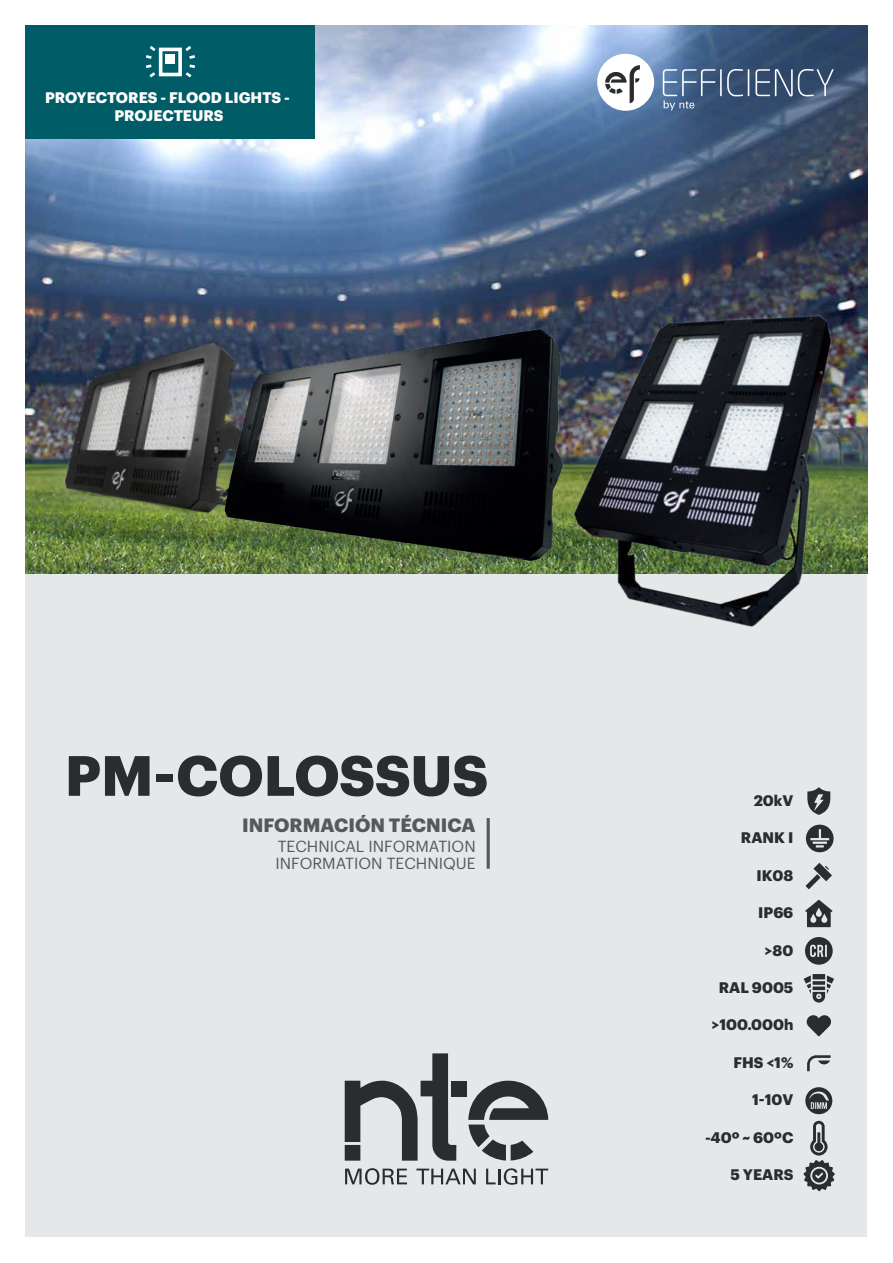
<style>
.page{position:relative;width:893px;height:1263px;background:#fff}
.page>*{position:absolute;margin:0;border:0;box-sizing:border-box;transform-origin:0 0}
.t1{font:700 55.5px "Graphik";letter-spacing:-.005em;color:#292d2f}
.t2{font:700 18.9px "Graphik";color:#57585a}
.t3{font:15.75px/16.4px "Graphik";color:#57585a}
.t4{font:700 15px "Graphik";color:#292d2f}
.t5{font:700 15px/18.3px "Graphik";color:#fff;text-align:center}
</style>
<div class="page">
<div style="left:25px;top:25px;width:842px;height:1212px;background:#e6e7e9"></div>
<hr style="left:487px;top:818px;width:3px;height:51px;background:#57585a">
<svg style="left:807px;top:787px;width:24px;height:28px"></svg>
<svg style="left:805px;top:899px;width:28px;height:28px"></svg>
<svg style="left:807px;top:1015px;width:24px;height:21px"></svg>
<svg style="left:804px;top:974px;width:30px;height:28px"></svg>
<svg style="left:805px;top:1087px;width:27px;height:27px"></svg>
<svg style="left:807px;top:1055px;width:24px;height:16px"></svg>
<svg style="left:806px;top:825px;width:28px;height:27px"></svg>
<svg style="left:805px;top:937px;width:28px;height:28px"></svg>
<svg style="left:806px;top:863px;width:26px;height:26px"></svg>
<svg style="left:803px;top:1121px;width:32px;height:70px"></svg>
<img style="left:25px;top:25px;width:842px;height:548px">
<svg style="left:345px;top:1168px;width:62px;height:17px"></svg>
<svg style="left:416px;top:1168px;width:60px;height:16px"></svg>
<svg style="left:486px;top:1168px;width:62px;height:17px"></svg>
<svg style="left:468px;top:1081px;width:80px;height:79px"></svg>
<svg style="left:345px;top:1053px;width:111px;height:107px"></svg>
<div style="left:451px;top:1081px;width:16px;height:15px;background:#292d2f"></div>
<div style="left:25px;top:25px;width:290px;height:114px;background:#005d68"></div>
<svg style="left:146px;top:46px;width:49px;height:31px"></svg>
<svg style="left:597px;top:54px;width:57px;height:57px;background:#c6ced8"></svg>
<svg style="left:755px;top:69px;width:78px;height:27px;background:#576a86"></svg>
<svg style="left:663px;top:69px;width:86px;height:41px;background:#566e90"></svg>
<img style="left:25px;top:298px;width:276px;height:265px">
<img style="left:216px;top:321px;width:267px;height:242px">
<img style="left:483px;top:193px;width:385px;height:434px">
<p class="t5" style="left:45px;top:87px;width:246px">PROYECTORES - FLOOD LIGHTS -<br>PROJECTEURS</p>
<h1 class="t1" style="left:65px;top:733px;width:425px">PM-COLOSSUS</h1>
<p class="t2" style="left:242px;top:810px;width:235px">INFORMACIÓN TÉCNICA</p>
<p class="t3" style="left:275px;top:837px;width:202px">TECHNICAL INFORMATION<br>INFORMATION TECHNIQUE</p>
<p class="t4" style="left:754px;top:789px;width:41px">20kV</p>
<p class="t4" style="left:741px;top:826px;width:54px">RANK I</p>
<p class="t4" style="left:756px;top:863px;width:38px">IK08</p>
<p class="t4" style="left:758px;top:901px;width:37px">IP66</p>
<p class="t4" style="left:765px;top:938px;width:30px">&gt;80</p>
<p class="t4" style="left:719px;top:976px;width:76px">RAL 9005</p>
<p class="t4" style="left:712px;top:1013px;width:83px">&gt;100.000h</p>
<p class="t4" style="left:733px;top:1051px;width:61px">FHS &lt;1%</p>
<p class="t4" style="left:752px;top:1088px;width:43px">1-10V</p>
<p class="t4" style="left:705px;top:1126px;width:90px">-40º ~ 60ºC</p>
<p class="t4" style="left:730px;top:1163px;width:64px">5 YEARS</p>
</div>
